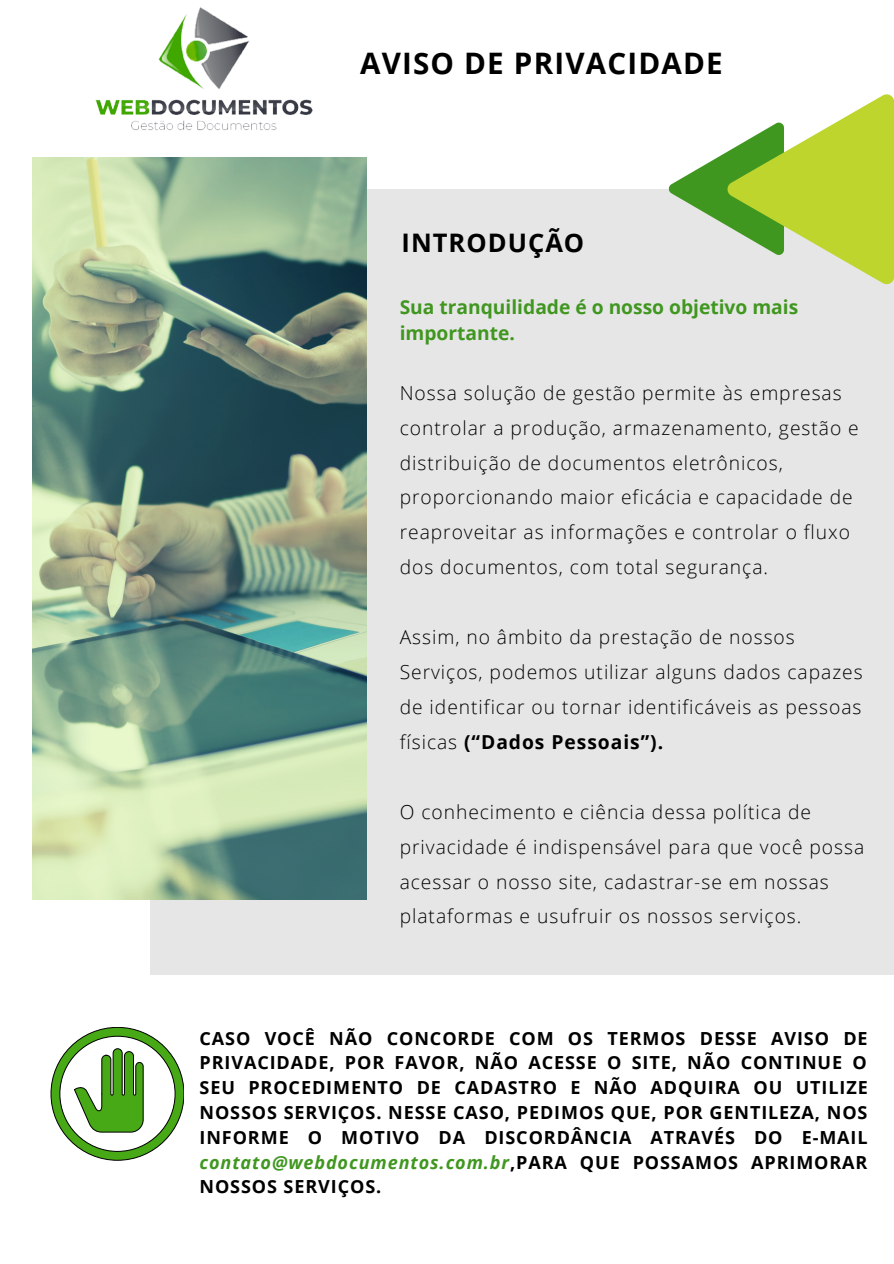
<style>
.page{position:relative;width:894px;height:1264px;background:#fff}
.page>*{position:absolute;margin:0;border:0;box-sizing:border-box;transform-origin:0 0}
.t1{font:700 29.55px "Open Sans";letter-spacing:.04em;color:#000}
.t2{font:700 25.5px "Open Sans";letter-spacing:.04em;color:#000}
.t3{font:300 19.2px/35px "Open Sans";letter-spacing:.05em;color:#000}
.t4{font:700 19.2px/26px "Open Sans";color:#409720}
.t5{font:700 18px/24.8px "Open Sans";letter-spacing:.05em;color:#000;text-align:justify}
.s1{font-weight:700}
.s2{font-style:italic;color:#409720}
</style>
<div class="page">
<div style="left:150px;top:189px;width:743px;height:785px;background:#e7e6e7"></div>
<img style="left:33px;top:157px;width:333px;height:742px">
<img style="left:32px;top:7px;width:304px;height:264px">
<svg style="left:668px;top:94px;width:225px;height:191px"></svg>
<svg style="left:51px;top:1027px;width:133px;height:133px"></svg>
<p class="t1" style="left:360px;top:42px;width:364px">AVISO DE PRIVACIDADE</p>
<p class="t2" style="left:401px;top:224px;width:184px">INTRODUÇÃO</p>
<p class="t4" style="left:399px;top:294px;width:400px">Sua tranquilidade é o nosso objetivo mais importante.</p>
<p class="t3" style="left:399px;top:375px;width:460px">Nossa solução de gestão permite às empresas controlar a produção, armazenamento, gestão e distribuição de documentos eletrônicos, proporcionando maior eficácia e capacidade de reaproveitar as informações e controlar o fluxo dos documentos, com total segurança.</p>
<p class="t3" style="left:399px;top:619px;width:464px">Assim, no âmbito da prestação de nossos Serviços, podemos utilizar alguns dados capazes de identificar ou tornar identificáveis as pessoas físicas <span class="s1">(“Dados Pessoais”).</span></p>
<p class="t3" style="left:399px;top:793px;width:466px">O conhecimento e ciência dessa política de privacidade é indispensável para que você possa acessar o nosso site, cadastrar-se em nossas plataformas e usufruir os nossos serviços.</p>
<p class="t5" style="left:199px;top:1025px;width:669px">CASO VOCÊ NÃO CONCORDE COM OS TERMOS DESSE AVISO DE PRIVACIDADE, POR FAVOR, NÃO ACESSE O SITE, NÃO CONTINUE O SEU PROCEDIMENTO DE CADASTRO E NÃO ADQUIRA OU UTILIZE NOSSOS SERVIÇOS. NESSE CASO, PEDIMOS QUE, POR GENTILEZA, NOS INFORME O MOTIVO DA DISCORDÂNCIA ATRAVÉS DO E-MAIL <span class="s2">contato@webdocumentos.com.br</span>,PARA QUE POSSAMOS APRIMORAR NOSSOS SERVIÇOS.</p>
</div>
